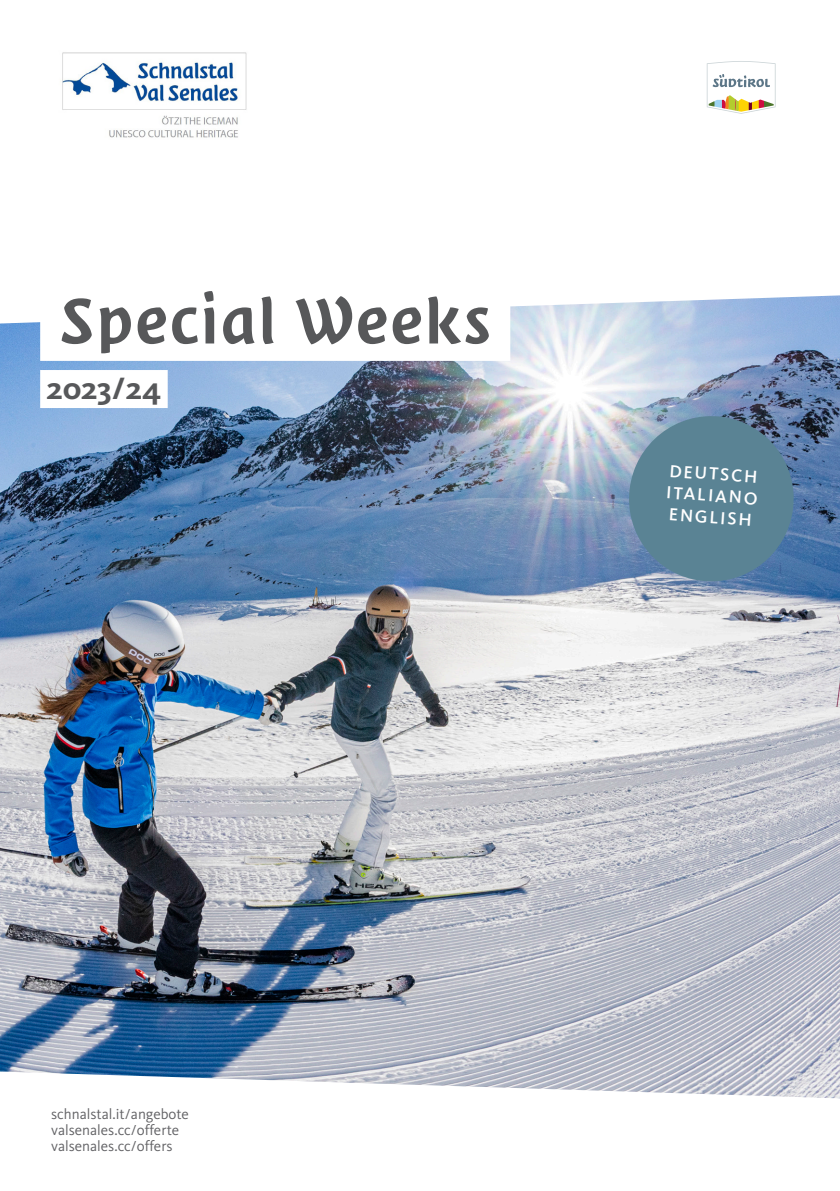
<style>
.page{position:relative;width:840px;height:1191px;background:#fff}
.page>*{position:absolute;margin:0;border:0;box-sizing:border-box;transform-origin:0 0}
.t1{font:74px "Suedtirol Pro";color:#57585a}
.t2{font:700 32px "Kievit OT";color:#57585a}
.t3{font:500 18px/21.6px "Kievit OT";color:#fff}
.Einf__Abs{font:15px "Kievit OT";color:#636366}
</style>
<div class="page">
<img style="left:62px;top:52px;width:185px;height:86px">
<svg style="left:706px;top:61px;width:69px;height:53px"></svg>
<img style="left:0;top:295px;width:839px;height:803px">
<div style="left:40px;top:293px;width:470px;height:68px;background:#fff"></div>
<div style="left:40px;top:370px;width:128px;height:38px;background:#fff"></div>
<svg style="left:623px;top:411px;width:175px;height:175px"></svg>
<p class="t1" style="left:59px;top:278px;width:434px">Special Weeks</p>
<p class="t2" style="left:46px;top:369px;width:116px">2023/24</p>
<p class="t3" style="left:669px;top:460px;width:90px;rotate:4deg">DEUTSCH</p>
<p class="t3" style="left:666px;top:481px;width:93px;rotate:4deg">ITALIANO<br>ENGLISH</p>
<p class="Einf__Abs" style="left:51px;top:1105px;width:139px">schnalstal.it/angebote</p>
<p class="Einf__Abs" style="left:51px;top:1121px;width:130px">valsenales.cc/offerte</p>
<p class="Einf__Abs" style="left:51px;top:1137px;width:123px">valsenales.cc/offers</p>
</div>
